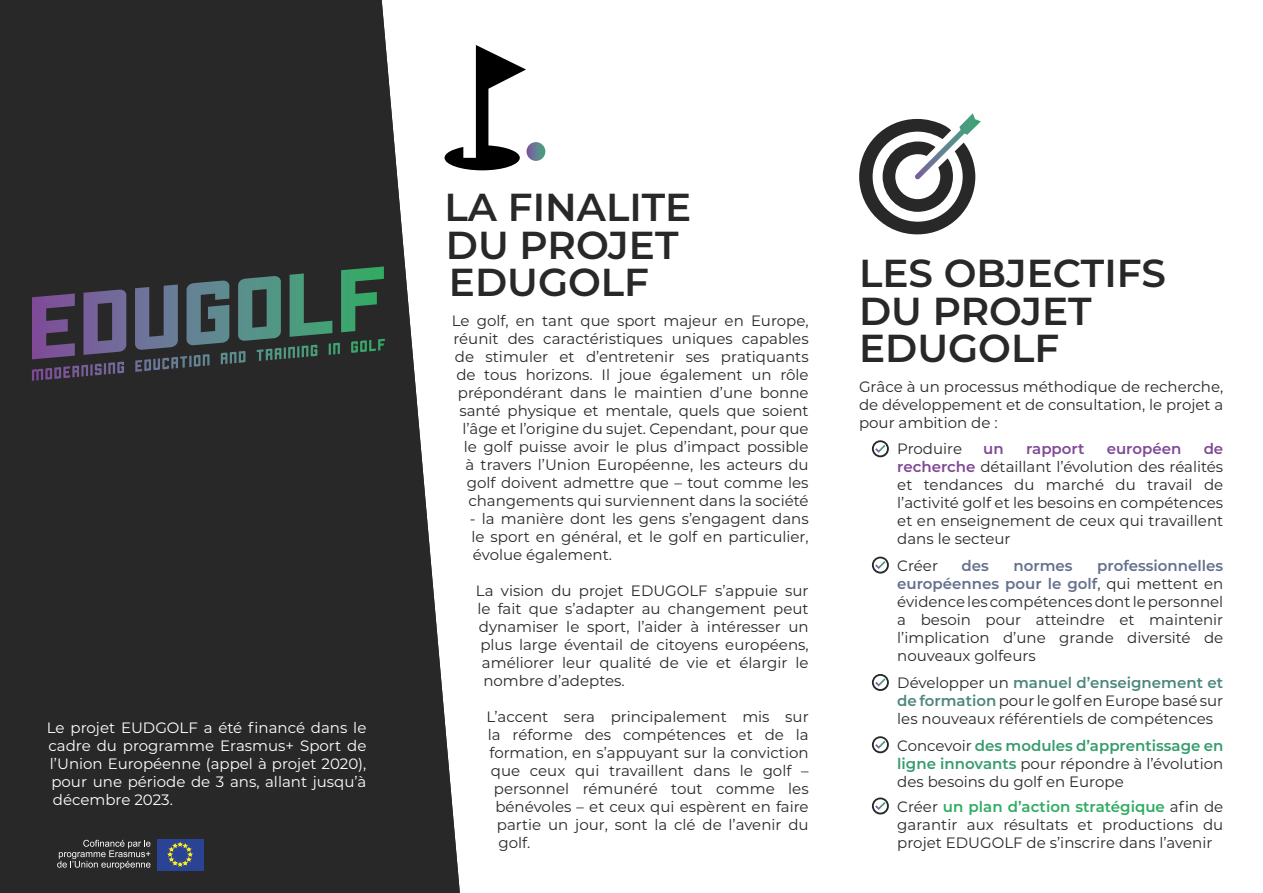
<style>
.page{position:relative;width:1263px;height:893px;background:#fff}
.page>*{position:absolute;margin:0;border:0;box-sizing:border-box;transform-origin:0 0}
.t1{font:600 39px/37.5px "Montserrat";color:#282828}
.t2{font:15px/18px "Montserrat";color:#282828;text-align:justify}
.t3{font:15px "Montserrat";color:#fff}
.t4{font:600 15px "Montserrat";color:#7f4996}
.t5{font:600 15px "Montserrat";color:#64708d}
.s1{font-weight:600;color:#7f4996}
.s2{font-weight:600;color:#64708d}
.s3{font-weight:600;color:#4d867d}
.s4{font-weight:600;color:#379c6d}
.s5{font-weight:600;color:#30ac62}
</style>
<div class="page">
<div style="left:0;top:0;width:364px;height:893px;background:#282828"></div>
<svg style="left:32px;top:266px;width:332px;height:93px;background:#404c53"></svg>
<div style="left:157px;top:839px;width:46px;height:31px;background:#2a4394"></div>
<svg style="left:168px;top:842px;width:24px;height:24px"></svg>
<svg style="left:57px;top:840px;width:93px;height:29px;background:#4f4f4f"></svg>
<img style="left:526px;top:142px;width:19px;height:19px">
<svg style="left:460px;top:45px;width:66px;height:125px"></svg>
<svg style="left:364px;top:0;width:96px;height:893px;fill:#282828"></svg>
<img style="left:916px;top:113px;width:65px;height:67px">
<svg style="left:859px;top:119px;width:116px;height:116px"></svg>
<svg style="left:872px;top:440px;width:17px;height:17px"></svg>
<svg style="left:872px;top:557px;width:17px;height:17px"></svg>
<svg style="left:872px;top:674px;width:17px;height:17px"></svg>
<svg style="left:872px;top:736px;width:17px;height:17px"></svg>
<svg style="left:872px;top:797px;width:17px;height:17px"></svg>
<div style="left:0;top:680px;width:19px;height:213px;background:#282828"></div>
<p class="t3" style="left:47px;top:717px;width:321px">Le projet EUDGOLF a été financé dans le</p>
<p class="t3" style="left:48px;top:735px;width:319px">cadre du programme Erasmus+ Sport de</p>
<p class="t3" style="left:50px;top:753px;width:318px">l’Union Européenne (appel à projet 2020),</p>
<p class="t3" style="left:51px;top:771px;width:316px">pour une période de 3 ans, allant jusqu’à</p>
<p class="t3" style="left:53px;top:789px;width:122px">décembre 2023.</p>
<h1 class="t1" style="left:444px;top:187px;width:249px">LA FINALITE<br>DU PROJET<br>EDUGOLF</h1>
<p class="t2" style="left:452px;top:311px;width:358px;text-align:right">Le golf, en tant que sport majeur en Europe, réunit des caractéristiques uniques capables de stimuler et d’entretenir ses pratiquants de tous horizons. Il joue également un rôle prépondérant dans le maintien d’une bonne santé physique et mentale, quels que soient l’âge et l’origine du sujet. Cependant, pour que le golf puisse avoir le plus d’impact possible à travers l’Union Européenne, les acteurs du golf doivent admettre que – tout comme les changements qui surviennent dans la société</p>
<p class="t2" style="left:470px;top:509px;width:340px">- la manière dont les gens s’engagent dans le sport en général, et le golf en particulier, évolue également.</p>
<p class="t2" style="left:476px;top:581px;width:334px">La vision du projet EDUGOLF s’appuie sur</p>
<p class="t2" style="left:477px;top:599px;width:333px">le fait que s’adapter au changement peut</p>
<p class="t2" style="left:479px;top:617px;width:331px">dynamiser le sport, l’aider à intéresser un</p>
<p class="t2" style="left:480px;top:635px;width:330px">plus large éventail de citoyens européens,</p>
<p class="t2" style="left:482px;top:653px;width:328px">améliorer leur qualité de vie et élargir le</p>
<p class="t2" style="left:483px;top:671px;width:143px">nombre d’adeptes.</p>
<p class="t2" style="left:486px;top:707px;width:324px">L’accent sera principalement mis sur</p>
<p class="t2" style="left:488px;top:725px;width:322px">la réforme des compétences et de la</p>
<p class="t2" style="left:489px;top:743px;width:321px">formation, en s’appuyant sur la conviction</p>
<p class="t2" style="left:491px;top:761px;width:319px">que ceux qui travaillent dans le golf –</p>
<p class="t2" style="left:494px;top:779px;width:316px">personnel rémunéré tout comme les</p>
<p class="t2" style="left:495px;top:797px;width:315px">bénévoles – et ceux qui espèrent en faire</p>
<p class="t2" style="left:497px;top:815px;width:313px">partie un jour, sont la clé de l’avenir du</p>
<p class="t2" style="left:498px;top:833px;width:33px">golf.</p>
<h1 class="t1" style="left:859px;top:253px;width:309px">LES OBJECTIFS<br>DU PROJET<br>EDUGOLF</h1>
<p class="t2" style="left:859px;top:377px;width:366px">Grâce à un processus méthodique de recherche, de développement et de consultation, le projet a pour ambition de :</p>
<p class="t2" style="left:897px;top:439px;width:66px">Produire</p>
<p class="t4" style="left:983px;top:438px;width:22px">un</p>
<p class="t4" style="left:1026px;top:438px;width:60px">rapport</p>
<p class="t4" style="left:1107px;top:438px;width:76px">européen</p>
<p class="t2" style="left:897px;top:439px;width:328px;text-indent:306px"><span class="s1">de recherche</span> détaillant l’évolution des réalités et tendances du marché du travail de l’activité golf et les besoins en compétences et en enseignement de ceux qui travaillent dans le secteur</p>
<p class="t2" style="left:897px;top:556px;width:42px">Créer</p>
<p class="t5" style="left:961px;top:555px;width:29px">des</p>
<p class="t5" style="left:1013px;top:555px;width:61px">normes</p>
<p class="t2" style="left:897px;top:556px;width:328px;text-indent:200px"><span class="s2">professionnelles européennes pour le golf</span>, qui mettent en évidence les compétences dont le personnel a besoin pour atteindre et maintenir l’implication d’une grande diversité de nouveaux golfeurs</p>
<p class="t2" style="left:897px;top:673px;width:328px">Développer un <span class="s3">manuel d’enseignement et de formation</span> pour le golf en Europe basé sur les nouveaux référentiels de compétences</p>
<p class="t2" style="left:897px;top:736px;width:327px">Concevoir <span class="s4">des modules d’apprentissage en ligne innovants</span> pour répondre à l’évolution des besoins du golf en Europe</p>
<p class="t2" style="left:897px;top:797px;width:327px">Créer <span class="s5">un plan d’action stratégique</span> afin de garantir aux résultats et productions du projet EDUGOLF de s’inscrire dans l’avenir</p>
</div>
